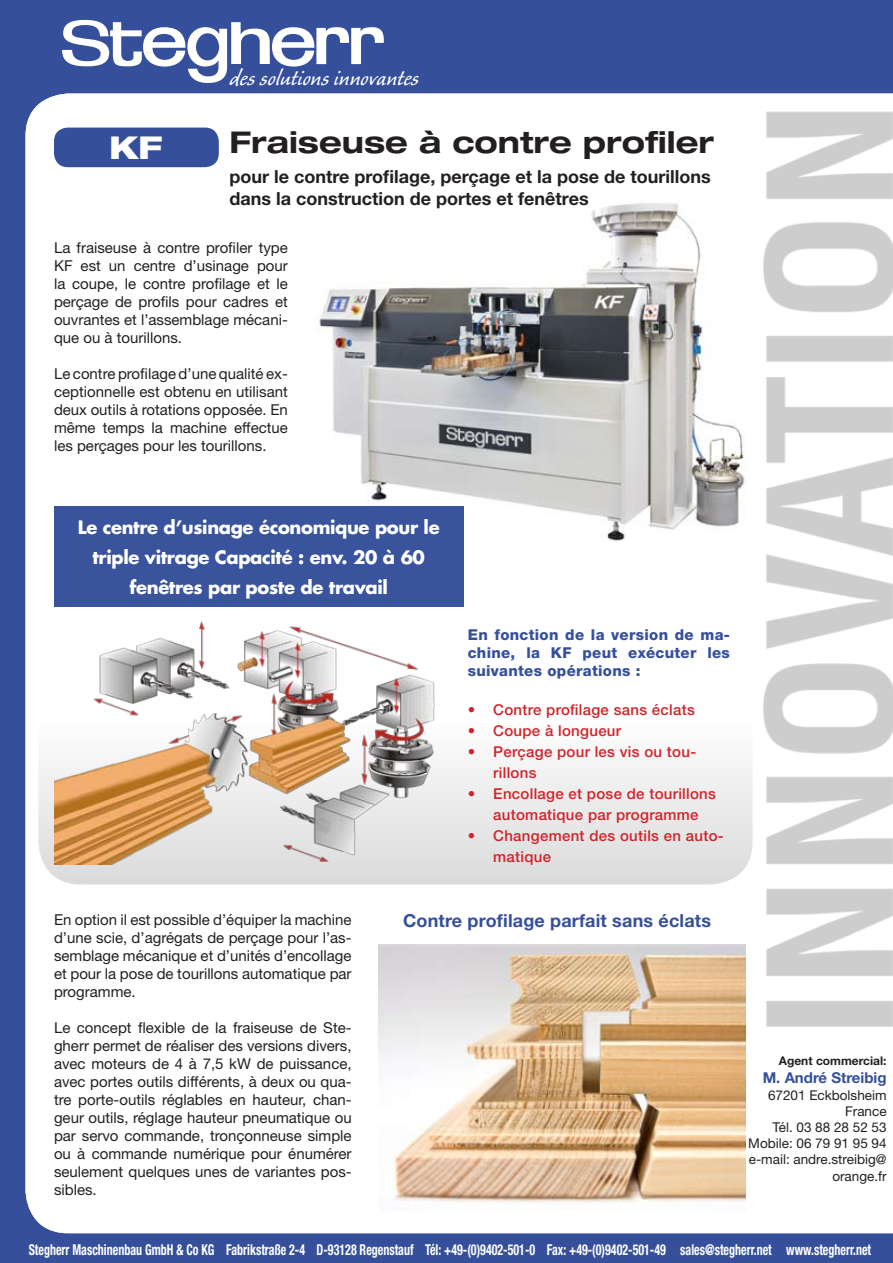
<style>
.page{position:relative;width:893px;height:1263px;background:#354f9a}
.page>*{position:absolute;margin:0;border:0;box-sizing:border-box;transform-origin:0 0}
.t1{font:800 expanded 31.5px "Helvetica Neue LT Std";color:#fff}
.t2{font:700 expanded 30px "Helvetica Neue LT Std";color:#231f20}
.t3{font:27px "Caliban Std";color:#fff}
.t4{font:700 18px/30px "Futura Std";letter-spacing:-.02em;color:#fff;text-align:center}
.t5{font:700 18px/21.6px "Helvetica Neue LT Std";color:#231f20}
.t6{font:700 18px "Helvetica Neue LT Std";letter-spacing:.01em;color:#354f9a}
.t7{font:15px/18px "Helvetica Neue LT Std";color:#231f20;text-align:justify}
.t8{font:500 15px/21px "Helvetica Neue LT Std";letter-spacing:.02em;color:#d1232a}
.t9{font:700 condensed 15px "Helvetica Neue LT Std";color:#fff;scale:.8 1}
.t10{font:800 15px/18px "Helvetica Neue LT Std";letter-spacing:.02em;color:#354f9a;text-align:justify}
.t11{font:700 15px "Helvetica Neue LT Std";color:#354f9a}
.t12{font:13.5px/16.2px "Helvetica Neue LT Std";color:#231f20;text-align:right}
.t13{font:700 12px "Helvetica Neue LT Std";color:#231f20}
</style>
<div class="page">
<div style="left:26px;top:94px;width:867px;height:1139px;background:#fff"></div>
<svg style="left:62px;top:20px;width:322px;height:63px"></svg>
<img style="left:738px;top:94px;width:155px;height:946px">
<div style="left:38px;top:553px;width:715px;height:331px;background:linear-gradient(to bottom,#fff,#e3e4e4);border-radius:43px"></div>
<img style="left:54px;top:606px;width:385px;height:258px">
<img style="left:315px;top:196px;width:437px;height:350px">
<img style="left:378px;top:944px;width:367px;height:266px">
<div style="left:54px;top:506px;width:409px;height:100px;background:#354f9a"></div>
<div style="left:54px;top:128px;width:165px;height:39px;background:#354f9a;border-radius:14px"></div>
<h1 class="t1" style="left:109px;top:127px;width:54px">KF</h1>
<h3 class="t3" style="left:230px;top:65px;width:191px">des solutions innovantes</h3>
<h2 class="t2" style="left:230px;top:124px;width:486px">Fraiseuse à contre profiler</h2>
<p class="t5" style="left:230px;top:165px;width:483px">pour le contre profilage, perçage et la pose de tourillons dans la construction de portes et fenêtres</p>
<p class="t7" style="left:54px;top:239px;width:235px">La fraiseuse à contre profiler type KF est un centre d’usinage pour la coupe, le contre profilage et le perçage de profils pour cadres et ouvrantes et l’assemblage mécani&shy;que ou à tourillons.</p>
<p class="t7" style="left:54px;top:365px;width:235px">Le contre profilage d’une qualité ex&shy;ceptionnelle est obtenu en utilisant deux outils à rotations opposée. En même temps la machine effectue les perçages pour les tourillons.</p>
<p class="t4" style="left:78px;top:512px;width:363px">Le centre d’usinage économique pour le triple vitrage Capacité : env. 20 à 60 fenêtres par poste de travail</p>
<p class="t10" style="left:468px;top:626px;width:264px">En fonction de la version de ma&shy;chine, la KF peut exécuter les suivantes opérations :</p>
<p class="t8" style="left:468px;top:699px;width:229px">• Contre profilage sans éclats</p>
<p class="t8" style="left:468px;top:720px;width:155px">• Coupe à longueur</p>
<p class="t8" style="left:493px;top:741px;width:204px;text-indent:-26px">• Perçage pour les vis ou tou&shy;rillons</p>
<p class="t8" style="left:468px;top:783px;width:250px;text-align:center">• Encollage et pose de tourillons automatique par programme</p>
<p class="t8" style="left:493px;top:825px;width:232px;text-indent:-26px">• Changement des outils en auto&shy;matique</p>
<p class="t7" style="left:54px;top:910px;width:299px">En option il est possible d’équiper la machine</p>
<p class="t6" style="left:403px;top:909px;width:310px">Contre profilage parfait sans éclats</p>
<p class="t7" style="left:54px;top:928px;width:299px">d’une scie, d’agrégats de perçage pour l’as&shy;semblage mécanique et d’unités d’encollage et pour la pose de tourillons automatique par programme.</p>
<p class="t7" style="left:54px;top:1018px;width:299px">Le concept flexible de la fraiseuse de Ste&shy;gherr permet de réaliser des versions divers, avec moteurs de 4 à 7,5 kW de puissance, avec portes outils différents, à deux ou qua&shy;tre porte-outils réglables en hauteur, chan&shy;geur outils, réglage hauteur pneumatique ou par servo commande, tronçonneuse simple ou à commande numérique pour énumérer seulement quelques unes de variantes pos&shy;sibles.</p>
<p class="t13" style="left:779px;top:1053px;width:109px">Agent commercial:</p>
<p class="t11" style="left:763px;top:1069px;width:125px">M. André Streibig</p>
<p class="t12" style="left:748px;top:1086px;width:140px">67201 Eckbolsheim<br>France<br>Tél. 03 88 28 52 53<br>Mobile: 06 79 91 95 94 e-mail: andre.streibig@ orange.fr</p>
<p class="t9" style="left:29px;top:1240px;width:1054px">Stegherr Maschinenbau GmbH &amp; Co KG Fabrikstraße 2-4 D-93128 Regenstauf Tél: +49-(0)9402-501-0 Fax: +49-(0)9402-501-49 sales@stegherr.net www.stegherr.net</p>
</div>
